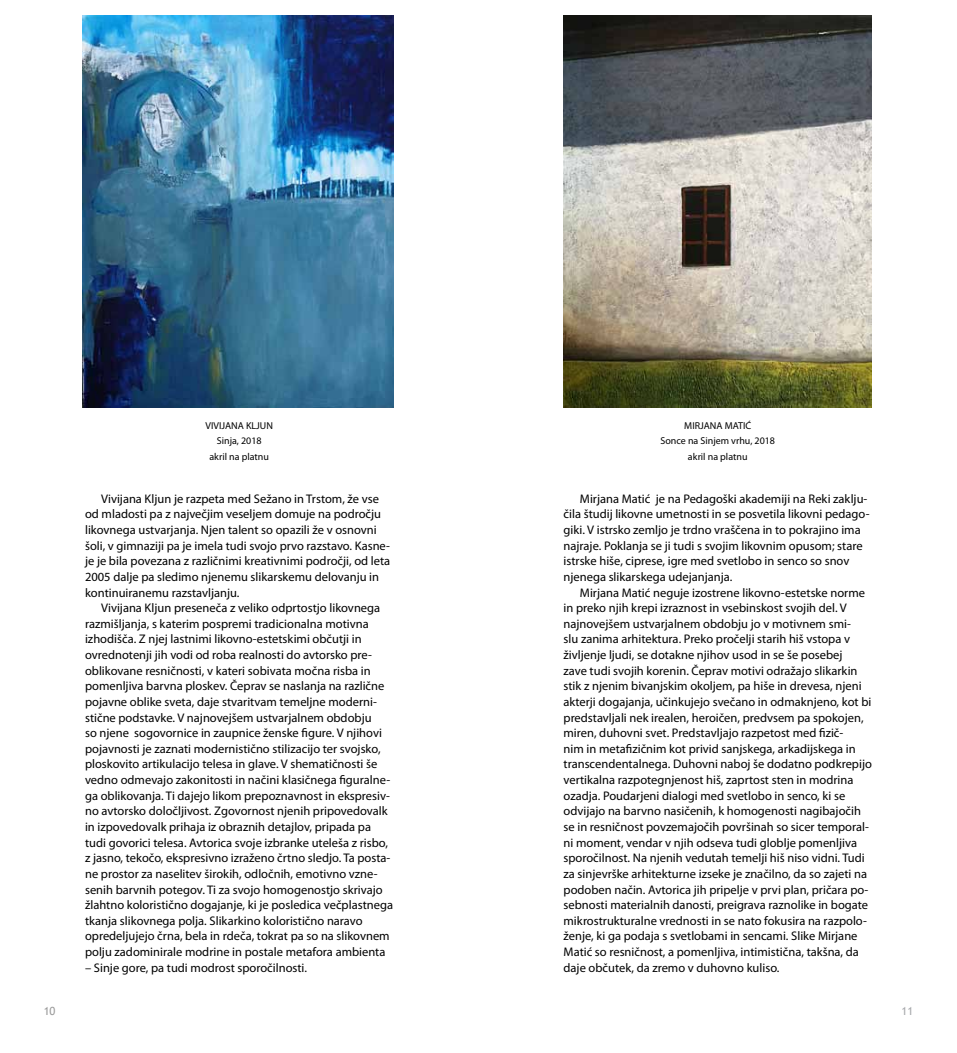
<style>
.page{position:relative;width:957px;height:1053px;background:#fff}
.page>*{position:absolute;margin:0;border:0;box-sizing:border-box;transform-origin:0 0}
.t1{font:12.5px/15.6px "Myriad Pro";color:#000}
.t2{font:11.25px "Trebuchet MS";color:#999}
.t3{font:11.25px "Trebuchet MS";color:#a7a9ac}
.t4{font:10px/15.6px "Myriad Pro";color:#000;text-align:center}
</style>
<div class="page">
<img style="left:563px;top:16px;width:309px;height:391px">
<img style="left:82px;top:16px;width:311px;height:391px">
<p class="t4" style="left:205px;top:417px;width:69px">VIVIJANA KLJUN<br>Sinja, 2018<br>akril na platnu</p>
<p class="t4" style="left:660px;top:417px;width:116px">MIRJANA MATIĆ<br>Sonce na Sinjem vrhu, 2018 akril na platnu</p>
<p class="t1" style="left:85px;top:490px;width:307px;text-indent:16px">Vivijana Kljun je razpeta med Sežano in Trstom, že vse od mladosti pa z največjim veseljem domuje na področju likovnega ustvarjanja. Njen talent so opazili že v osnovni šoli, v gimnaziji pa je imela tudi svojo prvo razstavo. Kasne&shy;je je bila povezana z različnimi kreativnimi področji, od leta 2005 dalje pa sledimo njenemu slikarskemu delovanju in kontinuiranemu razstavljanju.</p>
<p class="t1" style="left:85px;top:600px;width:309px;text-indent:16px">Vivijana Kljun preseneča z veliko odprtostjo likovnega razmišljanja, s katerim pospremi tradicionalna motivna izhodišča. Z njej lastnimi likovno-estetskimi občutji in ovrednotenji jih vodi od roba realnosti do avtorsko pre&shy;oblikovane resničnosti, v kateri sobivata močna risba in pomenljiva barvna ploskev. Čeprav se naslanja na različne pojavne oblike sveta, daje stvaritvam temeljne moderni&shy;stične podstavke. V najnovejšem ustvarjalnem obdobju<br>so njene sogovornice in zaupnice ženske figure. V njihovi pojavnosti je zaznati modernistično stilizacijo ter svojsko, ploskovito artikulacijo telesa in glave. V shematičnosti še vedno odmevajo zakonitosti in načini klasičnega figuralne&shy;ga oblikovanja. Ti dajejo likom prepoznavnost in ekspresiv&shy;no avtorsko določljivost. Zgovornost njenih pripovedovalk in izpovedovalk prihaja iz obraznih detajlov, pripada pa tudi govorici telesa. Avtorica svoje izbranke uteleša z risbo, z jasno, tekočo, ekspresivno izraženo črtno sledjo. Ta posta&shy;ne prostor za naselitev širokih, odločnih, emotivno vzne&shy;senih barvnih potegov. Ti za svojo homogenostjo skrivajo žlahtno koloristično dogajanje, ki je posledica večplastnega tkanja slikovnega polja. Slikarkino koloristično naravo opredeljujejo črna, bela in rdeča, tokrat pa so na slikovnem polju zadominirale modrine in postale metafora ambienta</p>
<p class="t1" style="left:85px;top:959px;width:223px">– Sinje gore, pa tudi modrost sporočilnosti.</p>
<p class="t1" style="left:563px;top:490px;width:307px;text-indent:16px">Mirjana Matić je na Pedagoški akademiji na Reki zaklju&shy;čila študij likovne umetnosti in se posvetila likovni pedago&shy;giki. V istrsko zemljo je trdno vraščena in to pokrajino ima najraje. Poklanja se ji tudi s svojim likovnim opusom; stare istrske hiše, ciprese, igre med svetlobo in senco so snov njenega slikarskega udejanjanja.</p>
<p class="t1" style="left:563px;top:584px;width:310px;text-indent:16px">Mirjana Matić neguje izostrene likovno-estetske norme in preko njih krepi izraznost in vsebinskost svojih del. V najnovejšem ustvarjalnem obdobju jo v motivnem smi-<br>slu zanima arhitektura. Preko pročelji starih hiš vstopa v življenje ljudi, se dotakne njihov usod in se še posebej<br>zave tudi svojih korenin. Čeprav motivi odražajo slikarkin stik z njenim bivanjskim okoljem, pa hiše in drevesa, njeni akterji dogajanja, učinkujejo svečano in odmaknjeno, kot bi predstavljali nek irealen, heroičen, predvsem pa spokojen, miren, duhovni svet. Predstavljajo razpetost med fizič-<br>nim in metafizičnim kot privid sanjskega, arkadijskega in transcendentalnega. Duhovni naboj še dodatno podkrepijo vertikalna razpotegnjenost hiš, zaprtost sten in modrina ozadja. Poudarjeni dialogi med svetlobo in senco, ki se odvijajo na barvno nasičenih, k homogenosti nagibajočih se in resničnost povzemajočih površinah so sicer temporal&shy;ni moment, vendar v njih odseva tudi globlje pomenljiva sporočilnost. Na njenih vedutah temelji hiš niso vidni. Tudi za sinjevrške arhitekturne izseke je značilno, da so zajeti na podoben način. Avtorica jih pripelje v prvi plan, pričara po&shy;sebnosti materialnih danosti, preigrava raznolike in bogate mikrostrukturalne vrednosti in se nato fokusira na razpolo&shy;ženje, ki ga podaja s svetlobami in sencami. Slike Mirjane Matić so resničnost, a pomenljiva, intimistična, takšna, da daje občutek, da zremo v duhovno kuliso.</p>
<p class="t2" style="left:44px;top:1004px;width:13px">10</p>
<p class="t3" style="left:901px;top:1004px;width:13px">11</p>
</div>
